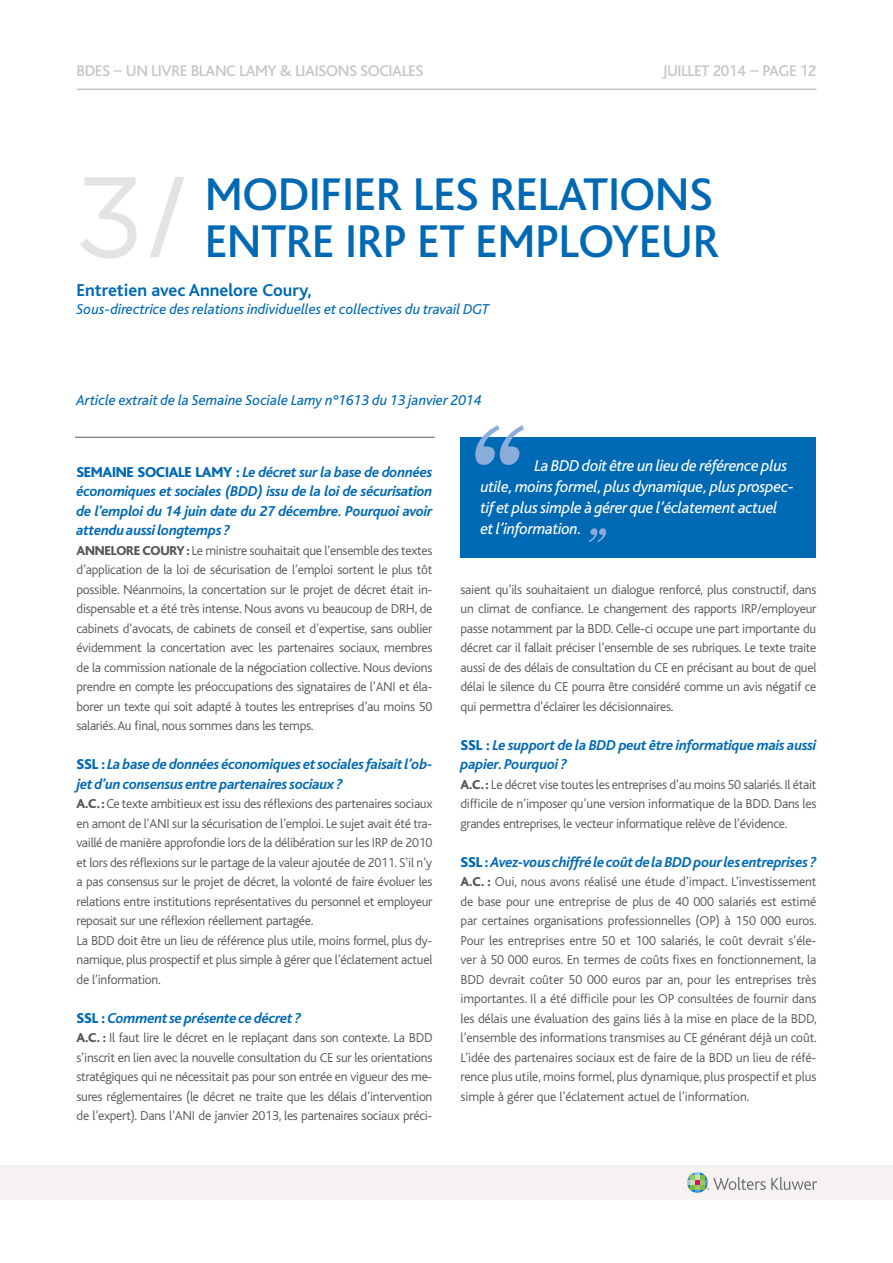
<style>
.page{position:relative;width:893px;height:1263px;background:#fff}
.page>*{position:absolute;margin:0;border:0;box-sizing:border-box;transform-origin:0 0}
.t1{font:114.15px "Gotham HTF";color:#e3e3e3}
.t2{font:500 48px/47.2px "Bliss";letter-spacing:-.01em;color:#0069b4}
.t3{font:700 18px "Bliss";color:#0069b4}
.t4{font:italic 16.5px/21px "Bliss";letter-spacing:-.02em;color:#fff}
.t5{font:500 16.2px "Bliss";letter-spacing:-.025em;color:#c6c6c6}
.t6{font:italic 700 15px/19.5px "Bliss";letter-spacing:-.02em;color:#0069b4}
.t7{font:italic 15px "Bliss";color:#0069b4}
.t8{font:300 13.5px/19.5px "Bliss";letter-spacing:-.02em;color:#575756;text-align:justify}
.s1{font-weight:800;font-style:normal}
.s2{font-weight:800}
</style>
<div class="page">
<div style="left:0;top:1165px;width:893px;height:34px;background:#f5f2f1"></div>
<svg style="left:687px;top:1172px;width:130px;height:21px"></svg>
<hr style="left:77px;top:89px;width:739px;height:1px;background:#c6c6c6">
<hr style="left:75px;top:437px;width:360px;height:1px;background:#575756">
<div style="left:460px;top:437px;width:356px;height:120px;background:#0069b4"></div>
<svg style="left:475px;top:425px;width:49px;height:40px"></svg>
<svg style="left:589px;top:528px;width:17px;height:14px"></svg>
<svg style="left:150px;top:177px;width:34px;height:80px"></svg>
<p class="t5" style="left:77px;top:63px;width:340px">BDES – UN LIVRE BLANC LAMY &amp; LIAISONS SOCIALES</p>
<p class="t5" style="left:662px;top:63px;width:156px">JUILLET 2014 – PAGE 12</p>
<h1 class="t1" style="left:74px;top:154px;width:72px">3</h1>
<h2 class="t2" style="left:205px;top:172px;width:510px">MODIFIER LES RELATIONS<br>ENTRE IRP ET EMPLOYEUR</h2>
<h3 class="t3" style="left:77px;top:281px;width:237px">Entretien avec Annelore Coury,</h3>
<p class="t7" style="left:77px;top:302px;width:414px">Sous-directrice des relations individuelles et collectives du travail DGT</p>
<p class="t7" style="left:77px;top:392px;width:407px">Article extrait de la Semaine Sociale Lamy n°1613 du 13 janvier 2014</p>
<p class="t6" style="left:77px;top:462px;width:357px;text-align:justify"><span class="s1">SEMAINE SOCIALE LAMY :</span> Le décret sur la base de données économiques et sociales (BDD) issu de la loi de sécurisation de l’emploi du 14 juin date du 27 décembre. Pourquoi avoir attendu aussi longtemps ?</p>
<p class="t8" style="left:77px;top:541px;width:357px"><span class="s2">ANNELORE COURY :</span> Le ministre souhaitait que l’ensemble des textes d’application de la loi de sécurisation de l’emploi sortent le plus tôt possible. Néanmoins, la concertation sur le projet de décret était in&shy;dispensable et a été très intense. Nous avons vu beaucoup de DRH, de cabinets d’avocats, de cabinets de conseil et d’expertise, sans oublier évidemment la concertation avec les partenaires sociaux, membres de la commission nationale de la négociation collective. Nous devions prendre en compte les préoccupations des signataires de l’ANI et éla&shy;borer un texte qui soit adapté à toutes les entreprises d’au moins 50 salariés. Au final, nous sommes dans les temps.</p>
<p class="t6" style="left:77px;top:755px;width:357px"><span class="s1">SSL :</span> La base de données économiques et sociales faisait l’ob&shy;jet d’un consensus entre partenaires sociaux ?</p>
<p class="t8" style="left:77px;top:794px;width:357px;text-align:left"><span class="s2">A.C. :</span> Ce texte ambitieux est issu des réflexions des partenaires sociaux en amont de l’ANI sur la sécurisation de l’emploi. Le sujet avait été tra&shy;vaillé de manière approfondie lors de la délibération sur les IRP de 2010 et lors des réflexions sur le partage de la valeur ajoutée de 2011. S’il n’y a pas consensus sur le projet de décret, la volonté de faire évoluer les relations entre institutions représentatives du personnel et employeur reposait sur une réflexion réellement partagée.<br>La BDD doit être un lieu de référence plus utile, moins formel, plus dy&shy;namique, plus prospectif et plus simple à gérer que l’éclatement actuel de l’information.</p>
<p class="t6" style="left:77px;top:1008px;width:226px"><span class="s1">SSL :</span> Comment se présente ce décret ?</p>
<p class="t8" style="left:77px;top:1028px;width:357px"><span class="s2">A.C. :</span> Il faut lire le décret en le replaçant dans son contexte. La BDD s’inscrit en lien avec la nouvelle consultation du CE sur les orientations stratégiques qui ne nécessitait pas pour son entrée en vigueur des me&shy;sures réglementaires (le décret ne traite que les délais d’intervention de l’expert). Dans l’ANI de janvier 2013, les partenaires sociaux préci-</p>
<p class="t4" style="left:480px;top:456px;width:315px;text-indent:54px">La BDD doit être un lieu de référence plus utile, moins formel, plus dynamique, plus prospec&shy;tif et plus simple à gérer que l’éclatement actuel et l’information.</p>
<p class="t8" style="left:460px;top:580px;width:357px">saient qu’ils souhaitaient un dialogue renforcé, plus constructif, dans un climat de confiance. Le changement des rapports IRP/employeur passe notamment par la BDD. Celle-ci occupe une part importante du décret car il fallait préciser l’ensemble de ses rubriques. Le texte traite aussi de des délais de consultation du CE en précisant au bout de quel délai le silence du CE pourra être considéré comme un avis négatif ce qui permettra d’éclairer les décisionnaires.</p>
<p class="t6" style="left:460px;top:735px;width:357px"><span class="s1">SSL :</span> Le support de la BDD peut être informatique mais aussi papier. Pourquoi ?</p>
<p class="t8" style="left:460px;top:775px;width:357px"><span class="s2">A.C. :</span> Le décret vise toutes les entreprises d’au moins 50 salariés. Il était difficile de n’imposer qu’une version informatique de la BDD. Dans les grandes entreprises, le vecteur informatique relève de l’évidence.</p>
<p class="t6" style="left:460px;top:852px;width:357px"><span class="s1">SSL :</span> Avez-vous chiffré le coût de la BDD pour les entreprises ?</p>
<p class="t8" style="left:460px;top:872px;width:358px"><span class="s2">A.C. :</span> Oui, nous avons réalisé une étude d’impact. L’investissement de base pour une entreprise de plus de 40 000 salariés est estimé par certaines organisations professionnelles (OP) à 150 000 euros.<br>Pour les entreprises entre 50 et 100 salariés, le coût devrait s’éle&shy;ver à 50 000 euros. En termes de coûts fixes en fonctionnement, la BDD devrait coûter 50 000 euros par an, pour les entreprises très importantes. Il a été difficile pour les OP consultées de fournir dans les délais une évaluation des gains liés à la mise en place de la BDD, l’ensemble des informations transmises au CE générant déjà un coût.<br>L’idée des partenaires sociaux est de faire de la BDD un lieu de réfé&shy;rence plus utile, moins formel, plus dynamique, plus prospectif et plus simple à gérer que l’éclatement actuel de l’information.</p>
</div>
